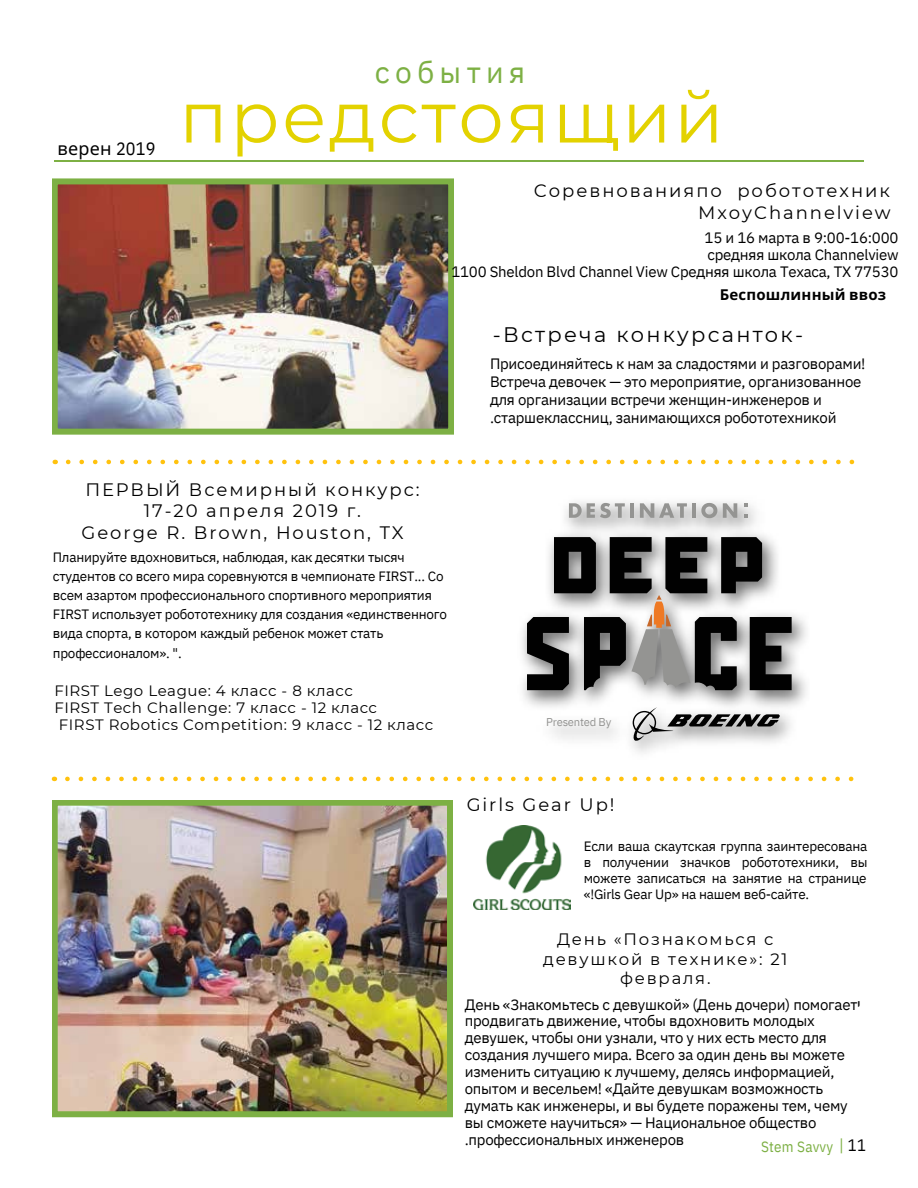
<style>
.page{position:relative;width:918px;height:1188px;background:#fff}
.page>*{position:absolute;margin:0;border:0;box-sizing:border-box;transform-origin:0 0}
.t1{font:72px "Montserrat";letter-spacing:.035em;color:#e3d200}
.t2{font:30px "IBM Plex Sans";letter-spacing:.18em;color:#7db044}
.t3{font:21px "Montserrat";letter-spacing:.105em;color:#000}
.t4{font:18px/21.3px "Montserrat";letter-spacing:.11em;color:#000;text-align:right}
.t5{font:18px "Noto Sans";letter-spacing:.015em;color:#000}
.t6{font:16.5px/19.2px "Montserrat";letter-spacing:.105em;color:#000;text-align:center}
.t7{font:15px/16.8px "IBM Plex Sans";letter-spacing:-.015em;color:#000}
.t8{font:15px/16.8px "Montserrat";letter-spacing:.035em;color:#000}
.t9{font:700 15px "Noto Sans";letter-spacing:.015em;color:#000}
.t10{font:15px "IBM Plex Sans Cond";letter-spacing:.015em;color:#7db044}
.t11{font:13.5px/19.2px "IBM Plex Sans";letter-spacing:-.015em;color:#000;text-align:justify}
.t12{font:11.25px "IBM Plex Sans";letter-spacing:-.02em;color:#949492}
.s1{font-family:"IBM Plex Sans Cond"}
.s2{font-family:"Noto Sans Hebrew"}
.s3{font-size:16.5px}
.s4{font-size:16.5px;color:#000}
</style>
<div class="page">
<hr style="left:54px;top:160px;width:810px;height:2px;background:#7db044">
<img style="left:52px;top:178px;width:402px;height:257px">
<img style="left:52px;top:800px;width:401px;height:317px">
<img style="left:474px;top:826px;width:97px;height:83px">
<img style="left:522px;top:501px;width:284px;height:252px">
<svg style="left:569px;top:503px;width:56px;height:15px"></svg>
<hr style="left:630px;top:503px;width:4px;height:15px;background:#949492">
<svg style="left:640px;top:503px;width:47px;height:15px"></svg>
<hr style="left:692px;top:503px;width:4px;height:15px;background:#949492">
<svg style="left:701px;top:503px;width:16px;height:15px"></svg>
<svg style="left:723px;top:503px;width:14px;height:15px"></svg>
<svg style="left:744px;top:503px;width:3px;height:4px"></svg>
<svg style="left:744px;top:514px;width:3px;height:4px"></svg>
<svg style="left:527px;top:537px;width:265px;height:153px"></svg>
<svg style="left:633px;top:707px;width:147px;height:35px"></svg>
<svg style="left:66px;top:460px;width:788px;height:4px"></svg>
<svg style="left:65px;top:777px;width:788px;height:4px"></svg>
<p class="t5" style="left:58px;top:136px;width:100px">верен <span class="s1">2019</span></p>
<h2 class="t2" style="left:375px;top:52px;width:152px">события</h2>
<h1 class="t1" style="left:179px;top:73px;width:546px">предстоящий</h1>
<p class="t4" style="left:534px;top:180px;width:358px">Соревнованияпо робототехник<br>МхоуChannelview</p>
<p class="t7" style="left:451px;top:229px;width:449px;text-align:right">15 и 16 марта в 9:00-16:000<br>средняя школа Channelview<br>1100 Sheldon Blvd Channel View Средняя школа Техаса, TX 77530</p>
<p class="t9" style="left:720px;top:284px;width:168px">Беспошлинный ввоз</p>
<h3 class="t3" style="left:493px;top:321px;width:312px">-Встреча конкурсанток-</h3>
<p class="t7" style="left:490px;top:354px;width:377px;line-height:18px">Присоединяйтесь к нам за сладостями и разговорами!<br>Встреча девочек — это мероприятие, организованное для организации встречи женщин-инженеров и .старшеклассниц, занимающихся робототехникой</p>
<p class="t4" style="left:85px;top:479px;width:336px">ПЕРВЫЙ Всемирный конкурс:</p>
<p class="t4" style="left:144px;top:500px;width:219px">17-20 апреля 2019 г.</p>
<p class="t4" style="left:82px;top:522px;width:324px">George R. Brown, Houston, TX</p>
<p class="t11" style="left:53px;top:547px;width:396px;text-align:left">Планируйте вдохновиться, наблюдая, как десятки тысяч студентов со всего мира соревнуются в чемпионате FIRST... Со всем азартом профессионального спортивного мероприятия FIRST использует робототехнику для создания «единственного вида спорта, в котором каждый ребенок может стать профессионалом». ".</p>
<p class="t8" style="left:54px;top:683px;width:380px">FIRST Lego League: 4 класс - 8 класс<br>FIRST Tech Challenge: 7 класс - 12 класс<br>FIRST Robotics Competition: 9 класс - 12 класс</p>
<p class="t12" style="left:546px;top:715px;width:67px">Presented By</p>
<p class="t4" style="left:467px;top:794px;width:149px">Girls Gear Up!</p>
<p class="t11" style="left:584px;top:838px;width:285px;line-height:15.8px">Если ваша скаутская группа заинтересована в получении значков робототехники, вы можете записаться на занятие на странице «!Girls Gear Up» на нашем веб-сайте.</p>
<p class="t6" style="left:543px;top:930px;width:246px">День «Познакомься с девушкой в технике»: 21 февраля.</p>
<p class="t7" style="left:465px;top:995px;width:397px">День «Знакомьтесь с девушкой» (День дочери) помогает<span class="s2">י </span>продвигать движение, чтобы вдохновить молодых девушек, чтобы они узнали, что у них есть место для создания лучшего мира. Всего за один день вы можете изменить ситуацию к лучшему, делясь информацией, опытом и весельем! «Дайте девушкам возможность думать как инженеры, и вы будете поражены тем, чему вы сможете научиться» — Национальное общество .профессиональных инженеров</p>
<p class="t10" style="left:761px;top:1137px;width:106px">Stem Savvy <span class="s3">|</span> <span class="s4">11</span></p>
</div>
